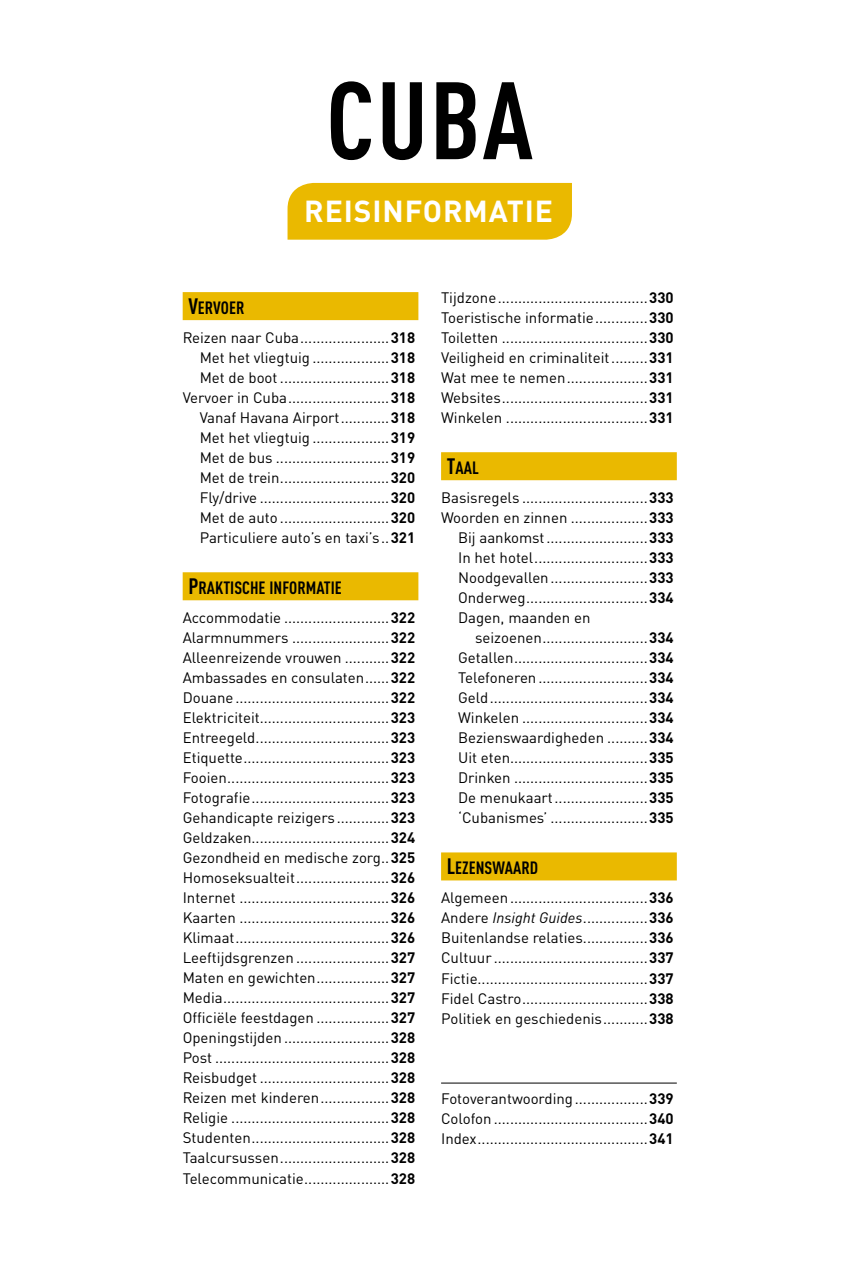
<style>
.page{position:relative;width:851px;height:1265px;background:#fff}
.page>*{position:absolute;margin:0;border:0;box-sizing:border-box;transform-origin:0 0}
.t1{font:700 condensed 108px "DIN Pro";color:#000}
.t2{font:700 30px "DIN Pro";letter-spacing:.03em;color:#fff}
.t3{font:17.6px "DIN Pro Condensed Bold SC800";color:#000}
.t4{font:15px/20px "DIN Pro";color:#000;text-align:justify}
.s1{font-size:22px}
.s2{font-weight:700}
.s3{font-style:italic}
</style>
<div class="page">
<div style="left:183px;top:292px;width:235px;height:28px;background:#eab900"></div>
<div style="left:183px;top:572px;width:235px;height:28px;background:#eab900"></div>
<div style="left:441px;top:452px;width:235px;height:28px;background:#eab900"></div>
<div style="left:441px;top:852px;width:235px;height:28px;background:#eab900"></div>
<hr style="left:441px;top:1082px;width:235px;height:1px;background:#000">
<div style="left:287px;top:183px;width:285px;height:57px;background:#eab900"></div>
<h1 class="t1" style="left:326px;top:39px;width:208px">CUBA</h1>
<h2 class="t2" style="left:304px;top:186px;width:250px">REISINFORMATIE</h2>
<p class="t3" style="left:188px;top:294px;width:58px"><span class="s1">V</span>ERVOER</p>
<p class="t4" style="left:183px;top:326px;width:234px;text-align:right">Reizen naar Cuba......................<span class="s2">318<br></span>Met het vliegtuig ...................<span class="s2">318<br></span>Met de boot ...........................<span class="s2">318<br></span>Vervoer in Cuba.........................<span class="s2">318<br></span>Vanaf Havana Airport............<span class="s2">318<br></span>Met het vliegtuig ...................<span class="s2">319<br></span>Met de bus ............................<span class="s2">319<br></span>Met de trein...........................<span class="s2">320<br></span>Fly/drive ................................<span class="s2">320<br></span>Met de auto ...........................<span class="s2">320<br></span>Particuliere auto’s en taxi’s..<span class="s2">321</span></p>
<p class="t3" style="left:188px;top:574px;width:155px"><span class="s1">P</span>RAKTISCHE INFORMATIE</p>
<p class="t4" style="left:183px;top:606px;width:234px">Accommodatie ..........................<span class="s2">322<br></span>Alarmnummers ........................<span class="s2">322<br></span>Alleenreizende vrouwen ...........<span class="s2">322<br></span>Ambassades en consulaten......<span class="s2">322<br></span>Douane......................................<span class="s2">322<br></span>Elektriciteit................................<span class="s2">323<br></span>Entreegeld.................................<span class="s2">323<br></span>Etiquette....................................<span class="s2">323<br></span>Fooien........................................<span class="s2">323<br></span>Fotografie..................................<span class="s2">323<br></span>Gehandicapte reizigers.............<span class="s2">323<br></span>Geldzaken..................................<span class="s2">324<br></span>Gezondheid en medische zorg..<span class="s2">325<br></span>Homoseksualteit.......................<span class="s2">326<br></span>Internet .....................................<span class="s2">326<br></span>Kaarten .....................................<span class="s2">326<br></span>Klimaat......................................<span class="s2">326<br></span>Leeftijdsgrenzen .......................<span class="s2">327<br></span>Maten en gewichten..................<span class="s2">327<br></span>Media.........................................<span class="s2">327<br></span>Officiële feestdagen ..................<span class="s2">327<br></span>Openingstijden ..........................<span class="s2">328<br></span>Post ...........................................<span class="s2">328<br></span>Reisbudget ................................<span class="s2">328<br></span>Reizen met kinderen.................<span class="s2">328<br></span>Religie .......................................<span class="s2">328<br></span>Studenten..................................<span class="s2">328<br></span>Taalcursussen...........................<span class="s2">328<br></span>Telecommunicatie.....................<span class="s2">328</span></p>
<p class="t4" style="left:441px;top:286px;width:234px">Tijdzone.....................................<span class="s2">330<br></span>Toeristische informatie.............<span class="s2">330<br></span>Toiletten ....................................<span class="s2">330<br></span>Veiligheid en criminaliteit.........<span class="s2">331<br></span>Wat mee te nemen....................<span class="s2">331<br></span>Websites....................................<span class="s2">331<br></span>Winkelen ...................................<span class="s2">331</span></p>
<p class="t3" style="left:446px;top:454px;width:34px"><span class="s1">T</span>AAL</p>
<p class="t4" style="left:441px;top:486px;width:234px">Basisregels ...............................<span class="s2">333</span></p>
<p class="t4" style="left:441px;top:506px;width:234px">Woorden en zinnen ...................<span class="s2">333</span></p>
<p class="t4" style="left:458px;top:526px;width:217px">Bij aankomst.........................<span class="s2">333</span></p>
<p class="t4" style="left:458px;top:546px;width:217px">In het hotel............................<span class="s2">333</span></p>
<p class="t4" style="left:458px;top:566px;width:217px">Noodgevallen........................<span class="s2">333</span></p>
<p class="t4" style="left:458px;top:586px;width:217px">Onderweg..............................<span class="s2">334</span></p>
<p class="t4" style="left:458px;top:606px;width:134px">Dagen, maanden en</p>
<p class="t4" style="left:475px;top:626px;width:200px">seizoenen..........................<span class="s2">334</span></p>
<p class="t4" style="left:458px;top:646px;width:217px">Getallen.................................<span class="s2">334</span></p>
<p class="t4" style="left:458px;top:666px;width:217px">Telefoneren...........................<span class="s2">334</span></p>
<p class="t4" style="left:458px;top:686px;width:217px">Geld.......................................<span class="s2">334</span></p>
<p class="t4" style="left:458px;top:706px;width:217px">Winkelen ...............................<span class="s2">334</span></p>
<p class="t4" style="left:458px;top:726px;width:217px">Bezienswaardigheden ..........<span class="s2">334</span></p>
<p class="t4" style="left:458px;top:746px;width:217px">Uit eten..................................<span class="s2">335</span></p>
<p class="t4" style="left:458px;top:766px;width:217px">Drinken .................................<span class="s2">335</span></p>
<p class="t4" style="left:458px;top:786px;width:217px">De menukaart.......................<span class="s2">335</span></p>
<p class="t4" style="left:458px;top:806px;width:217px">‘Cubanismes’ ........................<span class="s2">335</span></p>
<p class="t3" style="left:446px;top:854px;width:93px"><span class="s1">L</span>EZENSWAARD</p>
<p class="t4" style="left:441px;top:886px;width:234px">Algemeen..................................<span class="s2">336<br></span>Andere <span class="s3">Insight Guides</span>................<span class="s2">336<br></span>Buitenlandse relaties................<span class="s2">336<br></span>Cultuur ......................................<span class="s2">337<br></span>Fictie..........................................<span class="s2">337<br></span>Fidel Castro...............................<span class="s2">338<br></span>Politiek en geschiedenis...........<span class="s2">338</span></p>
<p class="t4" style="left:441px;top:1086px;width:234px">Fotoverantwoording..................<span class="s2">339<br></span>Colofon......................................<span class="s2">340<br></span>Index..........................................<span class="s2">341</span></p>
</div>
